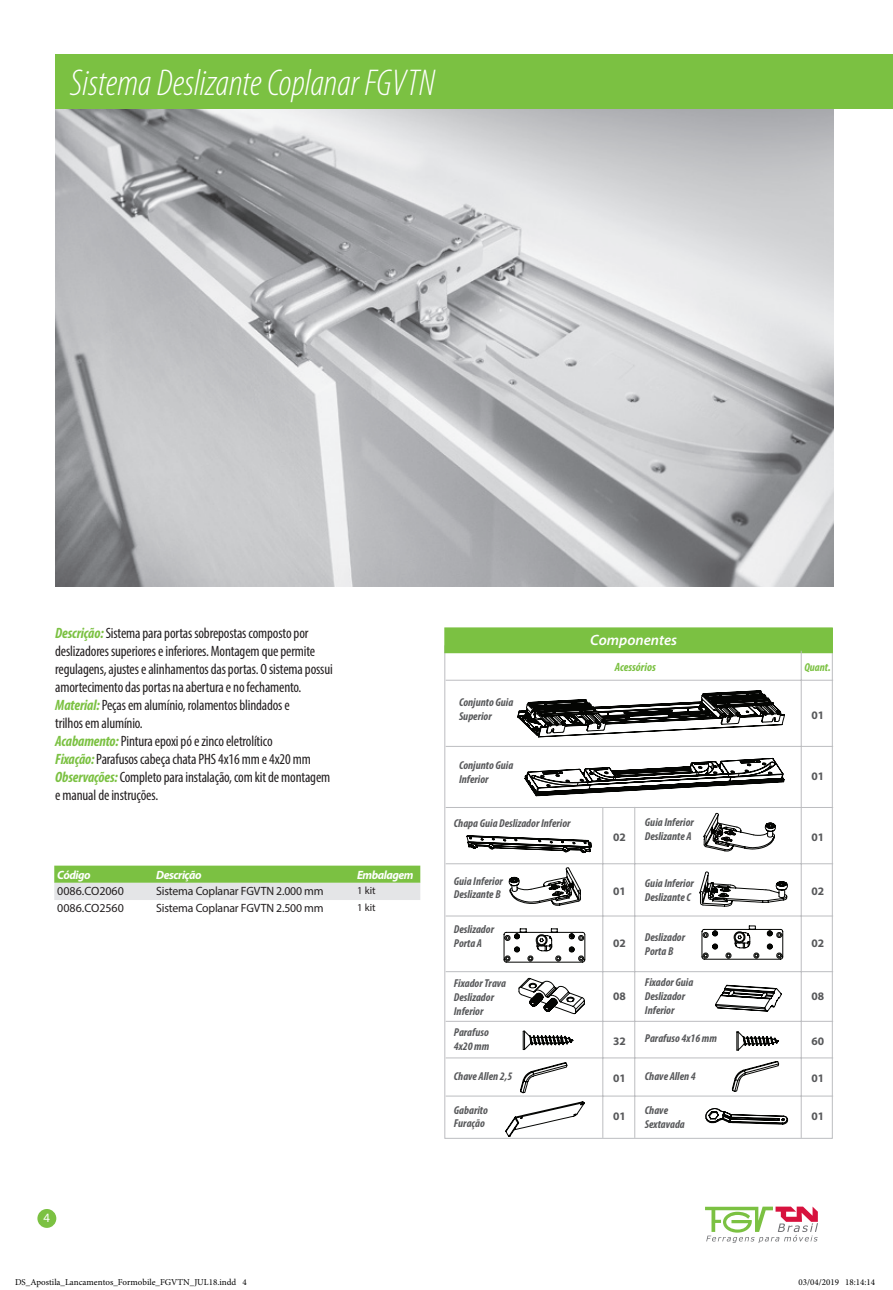
<style>
.page{position:relative;width:893px;height:1290px;background:#fff}
.page>*{position:absolute;margin:0;border:0;box-sizing:border-box;transform-origin:0 0}
.t1{font:italic 300 condensed 37.5px "Myriad Pro";color:#fff}
.t2{font:condensed 15px/18px "Myriad Pro";letter-spacing:-.01em;color:#231f20}
.t3{font:italic 600 15px "Myriad Pro";color:#fff}
.t4{font:12.75px "Myriad Pro";color:#fff}
.t5{font:12px "Myriad Pro";letter-spacing:-.015em;color:#231f20}
.t6{font:italic 700 12px "Myriad Pro";letter-spacing:-.04em;color:#fff}
.t7{font:italic 700 condensed 12px "Myriad Pro";color:#7bc142}
.t8{font:italic 700 condensed 11.55px/13.8px "Myriad Pro";color:#57585a}
.t9{font:700 11.55px "Myriad Pro";color:#57585a}
.t10{font:italic 700 condensed 11.55px "Myriad Pro";color:#7bc142}
.t11{font:10.5px "Myriad Pro";letter-spacing:.01em;color:#231f20}
.t12{font:9px "Minion Pro";color:#000}
.s1{font-weight:700;font-style:italic;color:#7bc142}
</style>
<div class="page">
<div style="left:37px;top:1209px;width:19px;height:19px;background:#7bc142;border-radius:50%"></div>
<div style="left:55px;top:55px;width:838px;height:54px;background:#7bc142"></div>
<img style="left:55px;top:109px;width:778px;height:478px">
<svg style="left:54px;top:866px;width:366px;height:34px;background:#b0d396"></svg>
<svg style="left:505px;top:963px;width:283px;height:174px"></svg>
<svg style="left:518px;top:978px;width:270px;height:146px"></svg>
<div style="left:445px;top:628px;width:387px;height:25px;background:#7bc142"></div>
<div style="left:444px;top:627px;width:389px;height:26px;border:1px solid #7bc142"></div>
<hr style="left:634px;top:807px;width:1px;height:331px;background:#bcbdc0">
<hr style="left:801px;top:651px;width:1px;height:487px;background:#bcbdc0">
<hr style="left:602px;top:807px;width:1px;height:331px;background:#bcbdc0">
<hr style="left:446px;top:680px;width:387px;height:1px;background:#bcbdc0">
<hr style="left:446px;top:746px;width:387px;height:1px;background:#bcbdc0">
<hr style="left:446px;top:863px;width:387px;height:1px;background:#bcbdc0">
<hr style="left:446px;top:915px;width:387px;height:1px;background:#bcbdc0">
<hr style="left:446px;top:971px;width:387px;height:1px;background:#bcbdc0">
<hr style="left:446px;top:1021px;width:387px;height:1px;background:#bcbdc0">
<hr style="left:446px;top:1057px;width:387px;height:1px;background:#bcbdc0">
<hr style="left:446px;top:1096px;width:387px;height:1px;background:#bcbdc0">
<hr style="left:446px;top:807px;width:387px;height:1px;background:#bcbdc0">
<svg style="left:466px;top:690px;width:322px;height:273px"></svg>
<svg style="left:705px;top:1206px;width:113px;height:37px"></svg>
<h1 class="t1" style="left:70px;top:62px;width:366px">Sistema Deslizante Coplanar FGVTN</h1>
<p class="t2" style="left:55px;top:624px;width:279px"><span class="s1">Descrição:</span> Sistema para portas sobrepostas composto por deslizadores superiores e inferiores. Montagem que permite regulagens, ajustes e alinhamentos das portas. O sistema possui amortecimento das portas na abertura e no fechamento.<br><span class="s1">Material:</span> Peças em alumínio, rolamentos blindados e<br>trilhos em alumínio.<br><span class="s1">Acabamento:</span> Pintura epoxi pó e zinco eletrolítico<br><span class="s1">Fixação:</span> Parafusos cabeça chata PHS 4x16 mm e 4x20 mm <span class="s1">Observações:</span> Completo para instalação, com kit de montagem e manual de instruções.</p>
<p class="t3" style="left:590px;top:631px;width:89px">Componentes</p>
<p class="t7" style="left:615px;top:660px;width:43px">Acessórios</p>
<p class="t10" style="left:804px;top:660px;width:28px">Quant.</p>
<p class="t8" style="left:459px;top:695px;width:56px">Conjunto Guia<br>Superior</p>
<p class="t8" style="left:459px;top:758px;width:56px">Conjunto Guia<br>Inferior</p>
<p class="t9" style="left:812px;top:768px;width:14px">01</p>
<p class="t9" style="left:811px;top:708px;width:14px">01</p>
<p class="t6" style="left:57px;top:867px;width:35px">Código</p>
<p class="t6" style="left:156px;top:867px;width:47px">Descrição</p>
<p class="t6" style="left:357px;top:867px;width:58px">Embalagem</p>
<p class="t5" style="left:57px;top:883px;width:68px">0086.CO2060</p>
<p class="t5" style="left:156px;top:883px;width:169px">Sistema Coplanar FGVTN 2.000 mm</p>
<p class="t11" style="left:357px;top:884px;width:20px">1 kit</p>
<p class="t5" style="left:57px;top:900px;width:68px">0086.CO2560</p>
<p class="t5" style="left:156px;top:900px;width:169px">Sistema Coplanar FGVTN 2.500 mm</p>
<p class="t11" style="left:357px;top:901px;width:20px">1 kit</p>
<p class="t4" style="left:44px;top:1210px;width:8px">4</p>
<p class="t8" style="left:454px;top:816px;width:118px">Chapa Guia Deslizador Inferior</p>
<p class="t8" style="left:454px;top:873px;width:51px">Guia Inferior<br>Deslizante B</p>
<p class="t8" style="left:454px;top:922px;width:42px">Deslizador<br>Porta A</p>
<p class="t8" style="left:454px;top:976px;width:54px">Fixador Trava<br>Deslizador<br>Inferior</p>
<p class="t8" style="left:454px;top:1025px;width:37px">Parafuso<br>4x20 mm</p>
<p class="t8" style="left:454px;top:1069px;width:60px">Chave Allen 2,5</p>
<p class="t8" style="left:454px;top:1102px;width:36px">Gabarito<br>Furação</p>
<p class="t9" style="left:613px;top:829px;width:14px">02</p>
<p class="t9" style="left:613px;top:884px;width:14px">01</p>
<p class="t9" style="left:613px;top:935px;width:14px">02</p>
<p class="t9" style="left:613px;top:988px;width:14px">08</p>
<p class="t9" style="left:613px;top:1033px;width:14px">32</p>
<p class="t9" style="left:613px;top:1070px;width:14px">01</p>
<p class="t9" style="left:613px;top:1109px;width:14px">01</p>
<p class="t8" style="left:645px;top:815px;width:51px">Guia Inferior<br>Deslizante A</p>
<p class="t8" style="left:645px;top:876px;width:51px">Guia Inferior<br>Deslizante C</p>
<p class="t8" style="left:645px;top:930px;width:42px">Deslizador<br>Porta B</p>
<p class="t8" style="left:645px;top:975px;width:50px">Fixador Guia<br>Deslizador<br>Inferior</p>
<p class="t8" style="left:645px;top:1031px;width:74px">Parafuso 4x16 mm</p>
<p class="t8" style="left:645px;top:1069px;width:52px">Chave Allen 4</p>
<p class="t8" style="left:645px;top:1103px;width:41px">Chave<br>Sextavada</p>
<p class="t9" style="left:812px;top:829px;width:14px">01</p>
<p class="t9" style="left:812px;top:884px;width:14px">02</p>
<p class="t9" style="left:812px;top:935px;width:14px">02</p>
<p class="t9" style="left:812px;top:988px;width:14px">08</p>
<p class="t9" style="left:812px;top:1033px;width:14px">60</p>
<p class="t9" style="left:812px;top:1070px;width:14px">01</p>
<p class="t9" style="left:812px;top:1109px;width:14px">01</p>
<p class="t12" style="left:15px;top:1276px;width:233px">DS_Apostila_Lancamentos_Formobile_FGVTN_JUL18.indd 4</p>
<p class="t12" style="left:798px;top:1276px;width:78px">03/04/2019 18:14:14</p>
</div>
